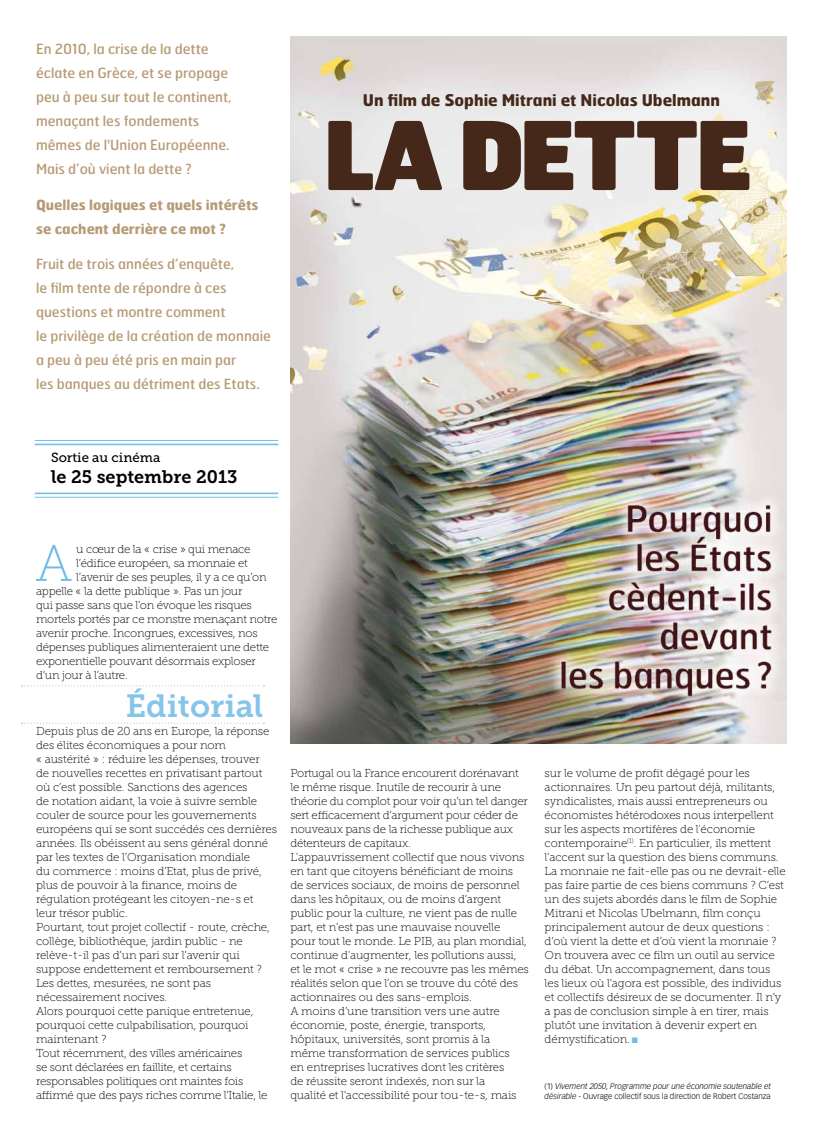
<style>
.page{position:relative;width:823px;height:1134px;background:#fff}
.page>*{position:absolute;margin:0;border:0;box-sizing:border-box;transform-origin:0 0}
.t1{font:900 94.4px "Hermes";letter-spacing:-.04em;color:#45281a}
.t2{font:51.5px "Museo Slab 100";color:#73bee6}
.t3{font:32px "Museo Slab 700";color:#85c5e9}
.t4{font:18px "Museo Slab 700";color:#000}
.t5{font:700 16.1px "Hermes";color:#45281a}
.t6{font:14px/24px "Hermes";color:#b89b76}
.t7{font:700 14px/24px "Hermes";color:#b89b76}
.t8{font:13.2px "Museo Slab 500";color:#000}
.t9{font:11.5px/14px "Museo Slab 100";letter-spacing:-.01em;color:#000}
.t10{font:italic 300 8px/9.6px "Vectora LT Std";color:#000}
.s1{color:#73bee6}
.s2{font-style:normal}
</style>
<div class="page">
<img style="left:290px;top:36px;width:496px;height:707px">
<hr style="left:35px;top:493px;width:243px;height:1px;background:#73bee6">
<hr style="left:35px;top:444px;width:243px;height:1px;background:#73bee6">
<hr style="left:35px;top:497px;width:243px;height:1px;background:#73bee6">
<hr style="left:35px;top:440px;width:243px;height:1px;background:#73bee6">
<svg style="left:22px;top:685px;width:242px;height:1px"></svg>
<svg style="left:22px;top:723px;width:242px;height:1px"></svg>
<p class="t6" style="left:36px;top:37px;width:197px">En 2010, la crise de la dette éclate en Grèce, et se propage peu à peu sur tout le continent, menaçant les fondements mêmes de l'Union Européenne.<br>Mais d’où vient la dette ?</p>
<p class="t7" style="left:36px;top:192px;width:224px">Quelles logiques et quels intérêts se cachent derrière ce mot ?</p>
<p class="t6" style="left:36px;top:251px;width:236px">Fruit de trois années d’enquête,<br>le film tente de répondre à ces questions et montre comment<br>le privilège de la création de monnaie a peu à peu été pris en main par<br>les banques au détriment des Etats.</p>
<h3 class="t5" style="left:362px;top:90px;width:358px">Un film de Sophie Mitrani et Nicolas Ubelmann</h3>
<h1 class="t1" style="left:322px;top:93px;width:432px">LA DETTE</h1>
<p class="t8" style="left:51px;top:450px;width:111px">Sortie au cinéma</p>
<h3 class="t4" style="left:51px;top:467px;width:188px">le 25 septembre 2013</h3>
<h2 class="t2" style="left:35px;top:535px;width:38px">A</h2>
<p class="t9" style="left:76px;top:542px;width:176px">u cœur de la « crise » qui menace</p>
<p class="t9" style="left:76px;top:556px;width:173px">l’édifice européen, sa monnaie et</p>
<p class="t9" style="left:76px;top:570px;width:192px">l’avenir de ses peuples, il y a ce qu’on</p>
<p class="t9" style="left:36px;top:584px;width:208px">appelle « la dette publique ». Pas un jour</p>
<p class="t9" style="left:36px;top:598px;width:217px">qui passe sans que l’on évoque les risques</p>
<p class="t9" style="left:36px;top:612px;width:243px">mortels portés par ce monstre menaçant notre</p>
<p class="t9" style="left:36px;top:626px;width:223px">avenir proche. Incongrues, excessives, nos</p>
<p class="t9" style="left:36px;top:640px;width:234px">dépenses publiques alimenteraient une dette</p>
<p class="t9" style="left:36px;top:654px;width:221px">exponentielle pouvant désormais exploser</p>
<p class="t9" style="left:36px;top:668px;width:93px">d’un jour à l’autre.</p>
<h3 class="t3" style="left:126px;top:687px;width:139px">Éditorial</h3>
<p class="t9" style="left:36px;top:724px;width:242px">Depuis plus de 20 ans en Europe, la réponse des élites économiques a pour nom<br>« austérité » : réduire les dépenses, trouver<br>de nouvelles recettes en privatisant partout où c’est possible. Sanctions des agences<br>de notation aidant, la voie à suivre semble couler de source pour les gouvernements européens qui se sont succédés ces dernières années. Ils obéissent au sens général donné par les textes de l’Organisation mondiale<br>du commerce : moins d’Etat, plus de privé, plus de pouvoir à la finance, moins de régulation protégeant les citoyen-ne-s et<br>leur trésor public.<br>Pourtant, tout projet collectif - route, crèche, collège, bibliothèque, jardin public - ne relève-t-il pas d’un pari sur l’avenir qui suppose endettement et remboursement ?<br>Les dettes, mesurées, ne sont pas nécessairement nocives.<br>Alors pourquoi cette panique entretenue, pourquoi cette culpabilisation, pourquoi maintenant ?<br>Tout récemment, des villes américaines<br>se sont déclarées en faillite, et certains responsables politiques ont maintes fois affirmé que des pays riches comme l’Italie, le</p>
<p class="t9" style="left:290px;top:766px;width:240px">Portugal ou la France encourent dorénavant le même risque. Inutile de recourir à une théorie du complot pour voir qu’un tel danger sert efficacement d’argument pour céder de nouveaux pans de la richesse publique aux détenteurs de capitaux.<br>L'appauvrissement collectif que nous vivons en tant que citoyens bénéficiant de moins de services sociaux, de moins de personnel dans les hôpitaux, ou de moins d’argent public pour la culture, ne vient pas de nulle part, et n’est pas une mauvaise nouvelle<br>pour tout le monde. Le PIB, au plan mondial, continue d'augmenter, les pollutions aussi, et le mot « crise » ne recouvre pas les mêmes réalités selon que l’on se trouve du côté des actionnaires ou des sans-emplois.<br>A moins d’une transition vers une autre économie, poste, énergie, transports, hôpitaux, universités, sont promis à la<br>même transformation de services publics<br>en entreprises lucratives dont les critères<br>de réussite seront indexés, non sur la<br>qualité et l'accessibilité pour tou-te-s, mais</p>
<p class="t9" style="left:544px;top:766px;width:242px">sur le volume de profit dégagé pour les actionnaires. Un peu partout déjà, militants, syndicalistes, mais aussi entrepreneurs ou économistes hétérodoxes nous interpellent sur les aspects mortifères de l'économie contemporaine<sup>(1)</sup>. En particulier, ils mettent l'accent sur la question des biens communs.<br>La monnaie ne fait-elle pas ou ne devrait-elle pas faire partie de ces biens communs ? C’est un des sujets abordés dans le film de Sophie Mitrani et Nicolas Ubelmann, film conçu principalement autour de deux questions : d’où vient la dette et d’où vient la monnaie ?<br>On trouvera avec ce film un outil au service du débat. Un accompagnement, dans tous les lieux où l’agora est possible, des individus et collectifs désireux de se documenter. Il n’y a pas de conclusion simple à en tirer, mais plutôt une invitation à devenir expert en démystification. <span class="s1">■</span></p>
<p class="t10" style="left:544px;top:1081px;width:227px"><span class="s2">(1)</span> Vivement 2050, Programme pour une économie soutenable et désirable <span class="s2">- Ouvrage collectif sous la direction de Robert Costanza</span></p>
</div>
